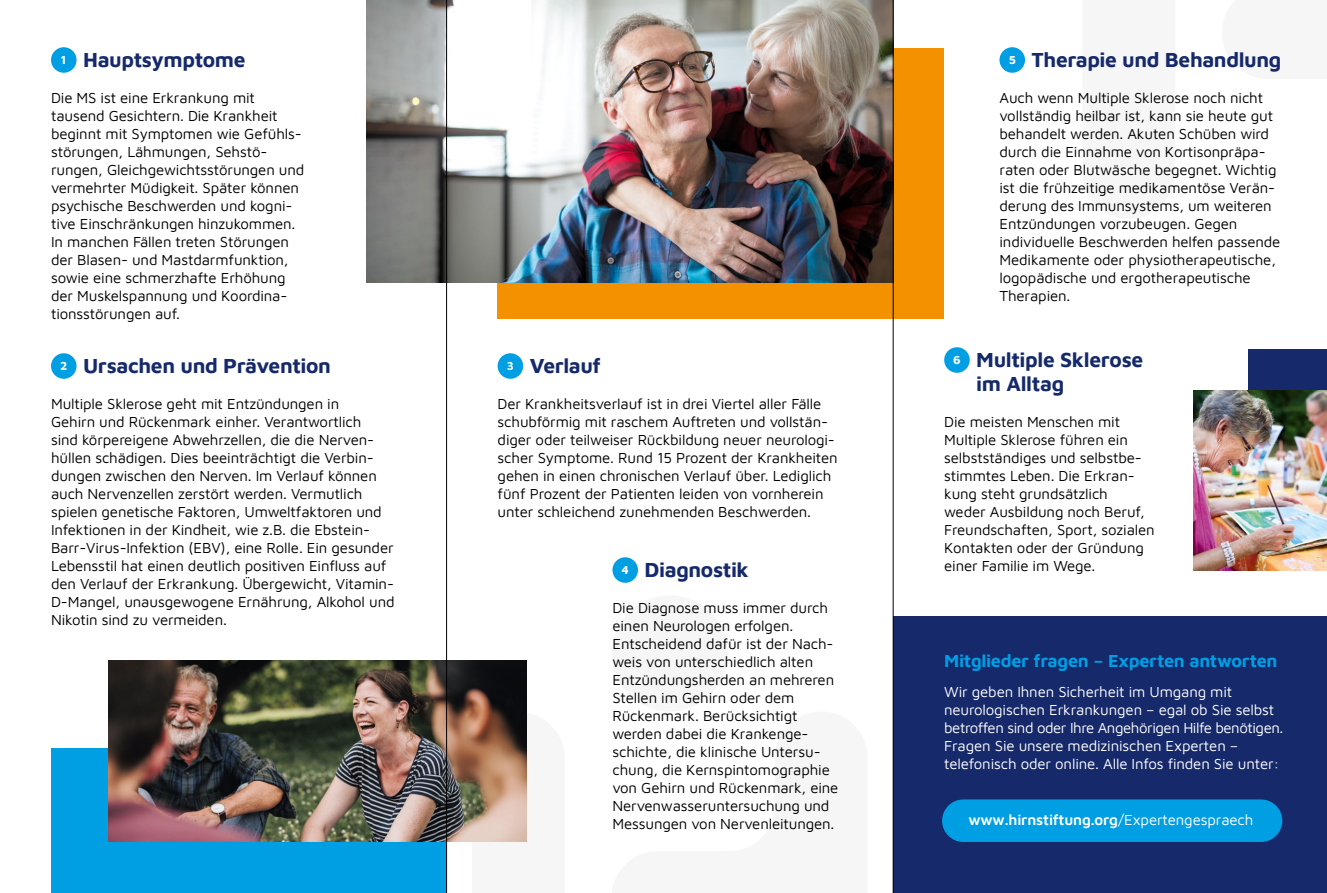
<style>
.page{position:relative;width:1327px;height:893px;background:#fff}
.page>*{position:absolute;margin:0;border:0;box-sizing:border-box;transform-origin:0 0}
.t1{font:700 21px/24px "Maven Pro";letter-spacing:-.02em;color:#15296b}
.t2{font:700 18px "Maven Pro";letter-spacing:-.02em;color:#009ee3}
.t3{font:15px/18px "Maven Pro";letter-spacing:-.01em;color:#000}
.t4{font:15px/18px "Maven Pro";letter-spacing:-.01em;color:#fff}
.t5{font:600 15px "Maven Pro";letter-spacing:-.01em;color:#fff}
.s1{font-size:12px;color:#fff}
.s2{font-weight:400}
</style>
<div class="page">
<div style="left:612px;top:595px;width:116px;height:116px;background:#f6f6f6;border-radius:50%"></div>
<svg style="left:526px;top:712px;width:1px;height:130px"></svg>
<div style="left:893px;top:617px;width:434px;height:276px;background:#15296b"></div>
<div style="left:942px;top:799px;width:340px;height:43px;background:#009ee3;border-radius:21px"></div>
<div style="left:51px;top:47px;width:26px;height:26px;background:#009ee3;border-radius:50%"></div>
<div style="left:51px;top:353px;width:26px;height:26px;background:#009ee3;border-radius:50%"></div>
<div style="left:497px;top:353px;width:26px;height:26px;background:#009ee3;border-radius:50%"></div>
<div style="left:612px;top:557px;width:26px;height:26px;background:#009ee3;border-radius:50%"></div>
<div style="left:999px;top:47px;width:26px;height:26px;background:#009ee3;border-radius:50%"></div>
<div style="left:944px;top:347px;width:25px;height:26px;background:#009ee3;border-radius:50%"></div>
<div style="left:1248px;top:349px;width:79px;height:150px;background:#15296b"></div>
<img style="left:1193px;top:391px;width:134px;height:180px">
<div style="left:51px;top:748px;width:395px;height:145px;background:#009ee3"></div>
<img style="left:108px;top:661px;width:418px;height:181px">
<div style="left:497px;top:49px;width:447px;height:270px;background:#f39100"></div>
<img style="left:367px;top:0;width:526px;height:283px">
<hr style="left:446px;top:0;width:1px;height:893px;background:#000">
<hr style="left:893px;top:0;width:1px;height:893px;background:#000">
<h1 class="t1" style="left:61px;top:46px;width:186px"><span class="s1">1</span> Hauptsymptome</h1>
<p class="t3" style="left:51px;top:88px;width:255px">Die MS ist eine Erkrankung mit tausend Gesichtern. Die Krankheit beginnt mit Symptomen wie Gefühls&shy;störungen, Lähmungen, Sehstö&shy;rungen, Gleichgewichtsstörungen und vermehrter Müdigkeit. Später können psychische Beschwerden und kogni&shy;tive Einschränkungen hinzukommen.<br>In manchen Fällen treten Störungen der Blasen- und Mastdarmfunktion, sowie eine schmerzhafte Erhöhung der Muskelspannung und Koordina&shy;tionsstörungen auf.</p>
<h1 class="t1" style="left:60px;top:352px;width:272px"><span class="s1">2</span> Ursachen und Prävention</h1>
<p class="t3" style="left:51px;top:394px;width:345px">Multiple Sklerose geht mit Entzündungen in<br>Gehirn und Rückenmark einher. Verantwortlich<br>sind körpereigene Abwehrzellen, die die Nerven&shy;hüllen schädigen. Dies beeinträchtigt die Verbin&shy;dungen zwischen den Nerven. Im Verlauf können auch Nervenzellen zerstört werden. Vermutlich spielen genetische Faktoren, Umweltfaktoren und Infektionen in der Kindheit, wie z.B. die Ebstein-Barr-Virus-Infektion (EBV), eine Rolle. Ein gesunder Lebensstil hat einen deutlich positiven Einfluss auf den Verlauf der Erkrankung. Übergewicht, Vitamin-D-Mangel, unausgewogene Ernährung, Alkohol und Nikotin sind zu vermeiden.</p>
<h1 class="t1" style="left:507px;top:352px;width:95px"><span class="s1">3</span> Verlauf</h1>
<p class="t3" style="left:497px;top:394px;width:342px">Der Krankheitsverlauf ist in drei Viertel aller Fälle schubförmig mit raschem Auftreten und vollstän&shy;diger oder teilweiser Rückbildung neuer neurologi&shy;scher Symptome. Rund 15 Prozent der Krankheiten gehen in einen chronischen Verlauf über. Lediglich fünf Prozent der Patienten leiden von vornherein unter schleichend zunehmenden Beschwerden.</p>
<h1 class="t1" style="left:621px;top:556px;width:129px"><span class="s1">4</span> Diagnostik</h1>
<p class="t3" style="left:612px;top:598px;width:227px">Die Diagnose muss immer durch einen Neurologen erfolgen.<br>Entscheidend dafür ist der Nach&shy;weis von unterschiedlich alten<br>Entzündungsherden an mehreren<br>Stellen im Gehirn oder dem<br>Rückenmark. Berücksichtigt werden dabei die Krankenge&shy;schichte, die klinische Untersu&shy;chung, die Kernspintomographie von Gehirn und Rückenmark, eine<br>Nervenwasseruntersuchung und<br>Messungen von Nervenleitungen.</p>
<h1 class="t1" style="left:1008px;top:46px;width:274px"><span class="s1">5</span> Therapie und Behandlung</h1>
<p class="t3" style="left:999px;top:88px;width:282px">Auch wenn Multiple Sklerose noch nicht vollständig heilbar ist, kann sie heute gut behandelt werden. Akuten Schüben wird durch die Einnahme von Kortisonpräpa&shy;raten oder Blutwäsche begegnet. Wichtig ist die frühzeitige medikamentöse Verän&shy;derung des Immunsystems, um weiteren Entzündungen vorzubeugen. Gegen individuelle Beschwerden helfen passende Medikamente oder physiotherapeutische, logopädische und ergotherapeutische Therapien.</p>
<h1 class="t1" style="left:976px;top:346px;width:168px;text-indent:-23px"><span class="s1">6</span> Multiple Sklerose im Alltag</h1>
<p class="t3" style="left:944px;top:412px;width:212px">Die meisten Menschen mit<br>Multiple Sklerose führen ein selbstständiges und selbstbe&shy;stimmtes Leben. Die Erkran&shy;kung steht grundsätzlich<br>weder Ausbildung noch Beruf,<br>Freundschaften, Sport, sozialen<br>Kontakten oder der Gründung einer Familie im Wege.</p>
<p class="t2" style="left:944px;top:648px;width:335px">Mitglieder fragen – Experten antworten</p>
<p class="t4" style="left:944px;top:682px;width:341px">Wir geben Ihnen Sicherheit im Umgang mit neurologischen Erkrankungen – egal ob Sie selbst betroffen sind oder Ihre Angehörigen Hilfe benötigen.<br>Fragen Sie unsere medizinischen Experten – telefonisch oder online. Alle Infos finden Sie unter:</p>
<p class="t5" style="left:968px;top:809px;width:286px">www.hirnstiftung.org<span class="s2">/Expertengespraech</span></p>
</div>
